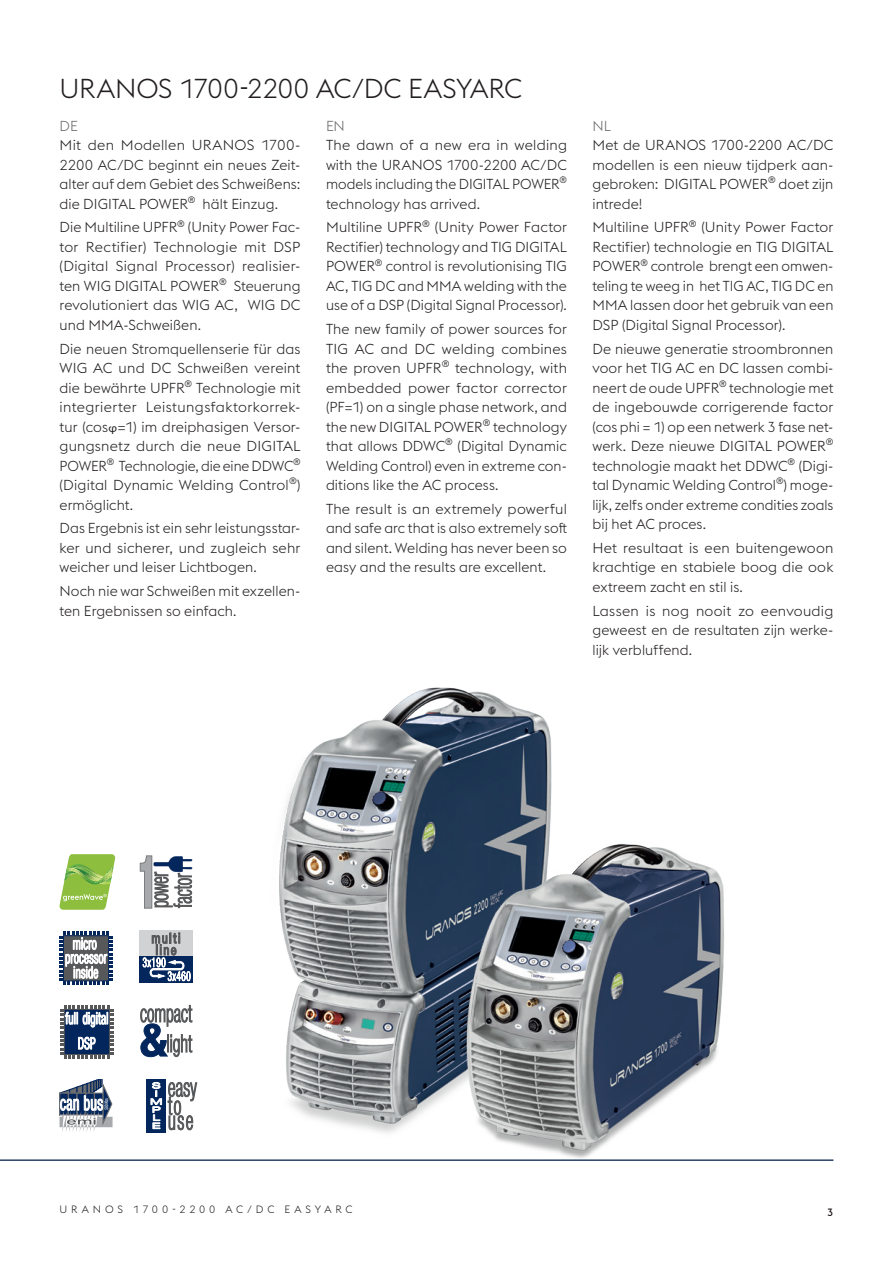
<style>
.page{position:relative;width:893px;height:1263px;background:#fff}
.page>*{position:absolute;margin:0;border:0;box-sizing:border-box;transform-origin:0 0}
.HL-2_single_column{font:300 27px "voestalpine";letter-spacing:-.01em;color:#231f20}
.Copy_9_5_13_NL{font:300 14.25px/19.5px "voestalpine";letter-spacing:.005em;color:#231f20;text-align:justify}
.Copy_9_5_13_DE{font:300 14.25px/19.5px "voestalpine";letter-spacing:.01em;color:#231f20;text-align:justify}
.Copy_9_5_13_EN{font:300 14.25px/19.5px "voestalpine";letter-spacing:.005em;color:#231f20;text-align:justify}
.Language_single_colu{font:300 14.25px "voestalpine";color:#6c6d70}
.t1{font:300 10.5px "voestalpine";letter-spacing:.365em;color:#231f20}
.t2{font:500 10.5px "voestalpine";color:#231f20}
.s1{font-family:"Lucida Grande";font-weight:400;font-size:10.5px}
</style>
<div class="page">
<hr style="left:0;top:1159px;width:833px;height:2px;background:#284264">
<svg style="left:60px;top:854px;width:55px;height:56px;background:#a1c968"></svg>
<svg style="left:60px;top:1005px;width:53px;height:53px"></svg>
<svg style="left:60px;top:1079px;width:53px;height:52px"></svg>
<svg style="left:60px;top:932px;width:53px;height:53px"></svg>
<div style="left:140px;top:930px;width:53px;height:26px;background:#d1d2d4"></div>
<div style="left:140px;top:956px;width:53px;height:27px;background:#03275c"></div>
<div style="left:186px;top:971px;width:5px;height:10px;border:1px solid #fff;border-radius:50%"></div>
<svg style="left:142px;top:933px;width:48px;height:49px"></svg>
<svg style="left:140px;top:1004px;width:53px;height:53px"></svg>
<svg style="left:140px;top:855px;width:53px;height:53px"></svg>
<div style="left:147px;top:1079px;width:19px;height:53px;background:#03275c"></div>
<svg style="left:150px;top:1081px;width:48px;height:50px"></svg>
<img style="left:279px;top:687px;width:273px;height:446px">
<img style="left:450px;top:832px;width:290px;height:329px">
<p class="HL-2_single_column" style="left:60px;top:73px;width:464px">URANOS 1700-2200 AC/DC EASYARC</p>
<p class="Language_single_colu" style="left:60px;top:117px;width:20px">DE</p>
<p class="Copy_9_5_13_DE" style="left:60px;top:135px;width:242px">Mit den Modellen URANOS 1700- 2200 AC/DC beginnt ein neues Zeit&shy;alter auf dem Gebiet des Schweißens: die DIGITAL POWER<sup>®</sup> hält Einzug.</p>
<p class="Copy_9_5_13_DE" style="left:60px;top:218px;width:242px">Die Multiline UPFR<sup>®</sup> (Unity Power Fac&shy;tor Rectifier) Technologie mit DSP (Digital Signal Processor) realisier&shy;ten WIG DIGITAL POWER<sup>®</sup> Steuerung revolutioniert das WIG AC, WIG DC und MMA-Schweißen.</p>
<p class="Copy_9_5_13_DE" style="left:60px;top:339px;width:242px">Die neuen Stromquellenserie für das WIG AC und DC Schweißen vereint die bewährte UPFR<sup>®</sup> Technologie mit integrierter Leistungsfaktorkorrek&shy;tur (cos<span class="s1">φ</span>=1) im dreiphasigen Versor&shy;gungsnetz durch die neue DIGITAL POWER<sup>®</sup> Technologie, die eine DDWC<sup>® </sup>(Digital Dynamic Welding Control<sup>®</sup>) ermöglicht.</p>
<p class="Copy_9_5_13_DE" style="left:60px;top:519px;width:242px">Das Ergebnis ist ein sehr leistungsstar&shy;ker und sicherer, und zugleich sehr weicher und leiser Lichtbogen.</p>
<p class="Copy_9_5_13_DE" style="left:60px;top:581px;width:242px">Noch nie war Schweißen mit exzellen&shy;ten Ergebnissen so einfach.</p>
<p class="Language_single_colu" style="left:326px;top:117px;width:20px">EN</p>
<p class="Copy_9_5_13_EN" style="left:326px;top:135px;width:242px">The dawn of a new era in welding with the URANOS 1700-2200 AC/DC models including the DIGITAL POWER<sup>® </sup>technology has arrived.</p>
<p class="Copy_9_5_13_EN" style="left:326px;top:218px;width:242px">Multiline UPFR<sup>®</sup> (Unity Power Factor Rectifier) technology and TIG DIGITAL POWER<sup>®</sup> control is revolutionising TIG AC, TIG DC and MMA welding with the use of a DSP (Digital Signal Processor).</p>
<p class="Copy_9_5_13_EN" style="left:326px;top:319px;width:242px">The new family of power sources for TIG AC and DC welding combines the proven UPFR<sup>®</sup> technology, with embedded power factor corrector (PF=1) on a single phase network, and the new DIGITAL POWER<sup>®</sup> technology that allows DDWC<sup>®</sup> (Digital Dynamic Welding Control) even in extreme con&shy;ditions like the AC process.</p>
<p class="Copy_9_5_13_EN" style="left:326px;top:499px;width:242px">The result is an extremely powerful and safe arc that is also extremely soft and silent. Welding has never been so easy and the results are excellent.</p>
<p class="Language_single_colu" style="left:592px;top:117px;width:20px">NL</p>
<p class="Copy_9_5_13_NL" style="left:592px;top:135px;width:242px">Met de URANOS 1700-2200 AC/DC modellen is een nieuw tijdperk aan&shy;gebroken: DIGITAL POWER<sup>®</sup> doet zijn intrede!</p>
<p class="Copy_9_5_13_NL" style="left:592px;top:218px;width:242px">Multiline UPFR<sup>®</sup> (Unity Power Factor Rectifier) technologie en TIG DIGITAL POWER<sup>®</sup> controle brengt een omwen&shy;teling te weeg in het TIG AC, TIG DC en MMA lassen door het gebruik van een DSP (Digital Signal Processor).</p>
<p class="Copy_9_5_13_NL" style="left:592px;top:339px;width:242px">De nieuwe generatie stroombronnen voor het TIG AC en DC lassen combi&shy;neert de oude UPFR<sup>®</sup> technologie met de ingebouwde corrigerende factor (cos phi = 1) op een netwerk 3 fase net&shy;werk. Deze nieuwe DIGITAL POWER<sup>® </sup>technologie maakt het DDWC<sup>®</sup> (Digi&shy;tal Dynamic Welding Control<sup>®</sup>) moge&shy;lijk, zelfs onder extreme condities zoals bij het AC proces.</p>
<p class="Copy_9_5_13_NL" style="left:592px;top:538px;width:242px">Het resultaat is een buitengewoon krachtige en stabiele boog die ook extreem zacht en stil is.</p>
<p class="Copy_9_5_13_NL" style="left:592px;top:601px;width:242px">Lassen is nog nooit zo eenvoudig geweest en de resultaten zijn werke&shy;lijk verbluffend.</p>
<p class="t1" style="left:60px;top:1203px;width:294px">URANOS 1700-2200 AC/DC EASYARC</p>
<p class="t2" style="left:827px;top:1206px;width:8px">3</p>
</div>
